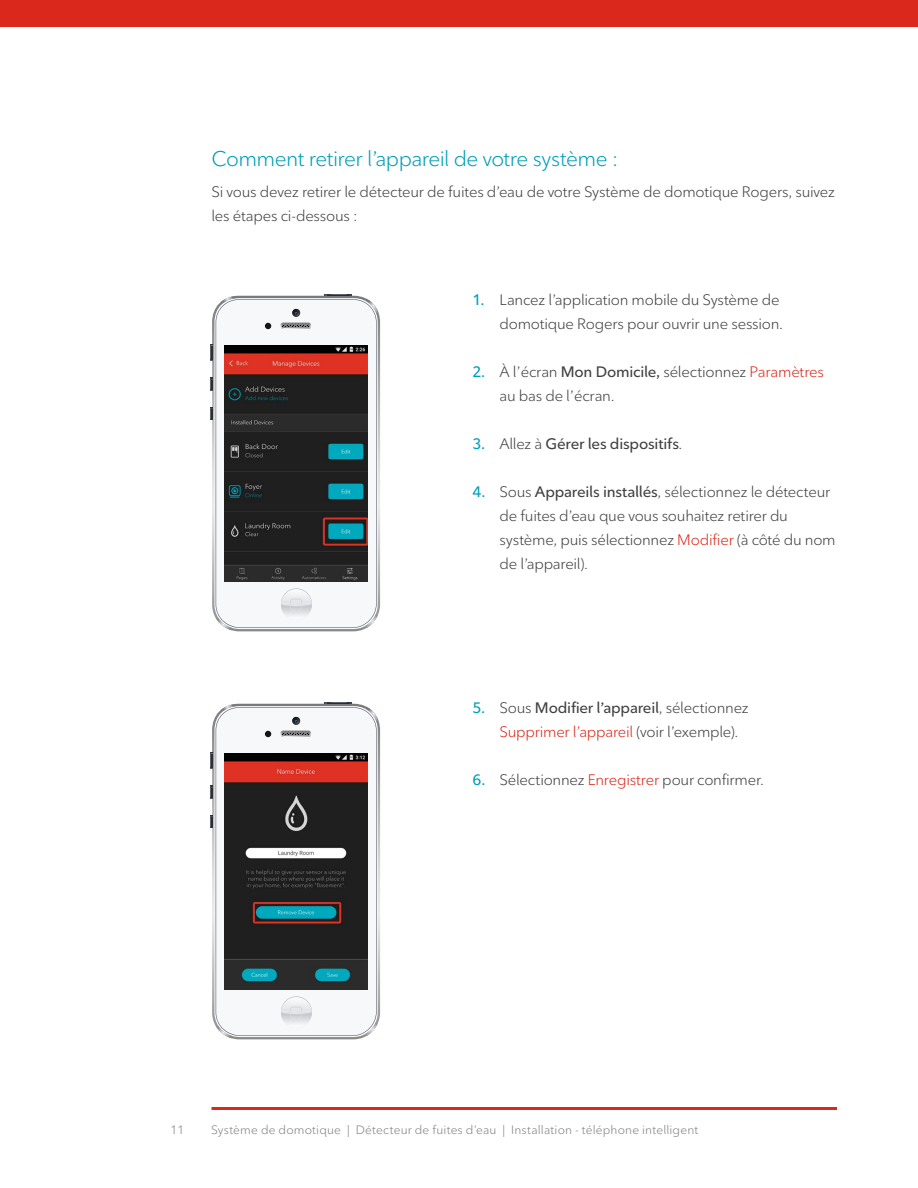
<style>
.page{position:relative;width:918px;height:1188px;background:#fff}
.page>*{position:absolute;margin:0;border:0;box-sizing:border-box;transform-origin:0 0}
.t1{font:21px "Ted Next";letter-spacing:-.03em;color:#00a0b7}
.t2{font:15px/24px "Ted Next";letter-spacing:-.015em;color:#424142}
.t3{font:600 15px "Ted Next";letter-spacing:-.015em;color:#424142}
.t4{font:12px "Ted Next";letter-spacing:.015em;color:#808284}
.s1{font-weight:600;color:#00a0b7}
.s2{font-weight:600}
.s3{color:#da291c}
.s4{color:#00a0b7}
.s5{font-weight:400}
</style>
<div class="page">
<div style="left:0;top:0;width:918px;height:27px;background:#da291c"></div>
<hr style="left:212px;top:1107px;width:625px;height:3px;background:#da291c">
<svg style="left:212px;top:296px;width:168px;height:335px"></svg>
<svg style="left:216px;top:299px;width:161px;height:329px"></svg>
<svg style="left:325px;top:294px;width:27px;height:2px"></svg>
<svg style="left:210px;top:344px;width:2px;height:16px"></svg>
<svg style="left:210px;top:378px;width:2px;height:12px"></svg>
<svg style="left:210px;top:408px;width:2px;height:12px"></svg>
<svg style="left:221px;top:296px;width:14px;height:8px"></svg>
<svg style="left:281px;top:588px;width:31px;height:31px"></svg>
<svg style="left:281px;top:589px;width:31px;height:31px"></svg>
<svg style="left:281px;top:599px;width:31px;height:21px"></svg>
<svg style="left:366px;top:299px;width:12px;height:15px"></svg>
<svg style="left:216px;top:618px;width:17px;height:12px"></svg>
<svg style="left:365px;top:614px;width:13px;height:14px"></svg>
<svg style="left:280px;top:323px;width:31px;height:6px"></svg>
<svg style="left:292px;top:309px;width:8px;height:8px"></svg>
<svg style="left:265px;top:323px;width:6px;height:6px"></svg>
<img style="left:225px;top:346px;width:142px;height:236px">
<svg style="left:212px;top:704px;width:168px;height:335px"></svg>
<svg style="left:216px;top:707px;width:161px;height:329px"></svg>
<svg style="left:325px;top:702px;width:27px;height:2px"></svg>
<svg style="left:210px;top:752px;width:2px;height:16px"></svg>
<svg style="left:210px;top:786px;width:2px;height:12px"></svg>
<svg style="left:210px;top:816px;width:2px;height:12px"></svg>
<svg style="left:221px;top:704px;width:14px;height:8px"></svg>
<svg style="left:281px;top:996px;width:31px;height:31px"></svg>
<svg style="left:281px;top:997px;width:31px;height:31px"></svg>
<svg style="left:281px;top:1007px;width:31px;height:21px"></svg>
<svg style="left:366px;top:707px;width:12px;height:15px"></svg>
<svg style="left:216px;top:1026px;width:17px;height:12px"></svg>
<svg style="left:365px;top:1022px;width:13px;height:14px"></svg>
<svg style="left:280px;top:731px;width:31px;height:6px"></svg>
<svg style="left:292px;top:717px;width:8px;height:8px"></svg>
<svg style="left:265px;top:731px;width:6px;height:6px"></svg>
<img style="left:225px;top:754px;width:142px;height:236px">
<h1 class="t1" style="left:212px;top:146px;width:408px">Comment retirer l’appareil de votre système :</h1>
<p class="t2" style="left:212px;top:179px;width:625px">Si vous devez retirer le détecteur de fuites d’eau de votre Système de domotique Rogers, suivez les étapes ci-dessous :</p>
<p class="t2" style="left:472px;top:287px;width:312px;text-align:right"><span class="s1">1.</span> Lancez l’application mobile du Système de domotique Rogers pour ouvrir une session.</p>
<p class="t2" style="left:499px;top:359px;width:326px;text-indent:-27px"><span class="s1">2.</span> À l’écran <span class="s2">Mon Domicile,</span> sélectionnez <span class="s3">Paramètres </span>au bas de l’écran.</p>
<p class="t3" style="left:472px;top:434px;width:211px"><span class="s4">3.</span> <span class="s5">Allez à</span> Gérer les dispositifs<span class="s5">.</span></p>
<p class="t2" style="left:499px;top:479px;width:338px;text-indent:-27px"><span class="s1">4.</span> Sous <span class="s2">Appareils installés</span>, sélectionnez le détecteur de fuites d’eau que vous souhaitez retirer du système, puis sélectionnez <span class="s3">Modifier</span> (à côté du nom de l’appareil).</p>
<p class="t2" style="left:499px;top:695px;width:251px;text-indent:-27px"><span class="s1">5.</span> Sous <span class="s2">Modifier l’appareil</span>, sélectionnez<br><span class="s3">Supprimer l’appareil</span> (voir l’exemple).</p>
<p class="t2" style="left:472px;top:767px;width:293px"><span class="s1">6.</span> Sélectionnez <span class="s3">Enregistrer</span> pour confirmer.</p>
<p class="t4" style="left:171px;top:1123px;width:15px">11</p>
<p class="t4" style="left:211px;top:1123px;width:489px">Système de domotique | Détecteur de fuites d’eau | Installation - téléphone intelligent</p>
</div>
